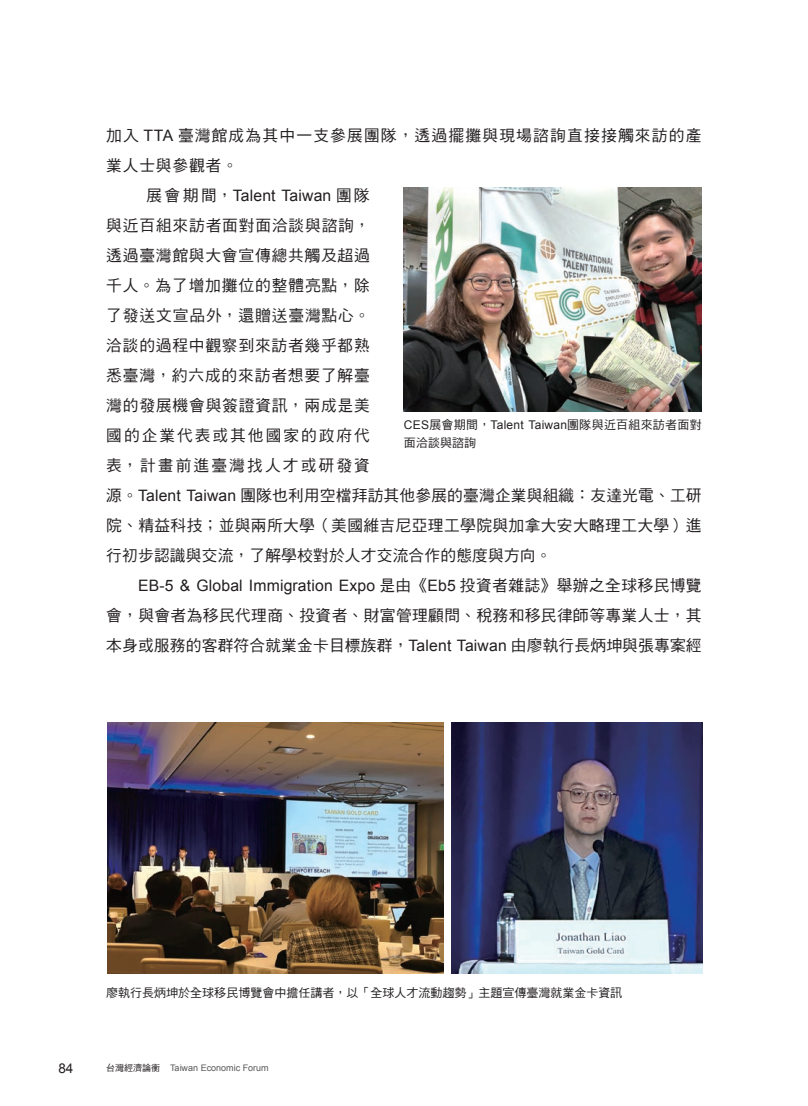
<style>
.page{position:relative;width:808px;height:1106px;background:#fff}
.page>*{position:absolute;margin:0;border:0;box-sizing:border-box;transform-origin:0 0}
.t1{font:15.75px/30px "DF Hei Std W5";letter-spacing:.05em;color:#231f20}
.t2{font:15.75px/30px "DF Hei Std W5";letter-spacing:.01em;color:#231f20}
.t3{font:15.75px "Arial";letter-spacing:.01em;color:#231f20}
.t4{font:15.75px/30px "DF Hei Std W5";letter-spacing:.075em;color:#231f20}
.t5{font:13.5px "Arial";color:#231f20}
.t6{font:12px "DF Hei Std W5";color:#231f20}
.t7{font:12px/18px "DF Hei Std W5";letter-spacing:.02em;color:#231f20}
.t8{font:9px "Arial";color:#57585a}
.s1{font-family:"Arial"}
.s2{font-family:"DF Hei Std W5"}
.s3{font-family:"DF Hei Std W5";color:#231f20}
</style>
<div class="page">
<img style="left:404px;top:188px;width:298px;height:223px">
<img style="left:107px;top:722px;width:336px;height:251px">
<img style="left:452px;top:722px;width:250px;height:251px">
<p class="t4" style="left:106px;top:120px;width:597px">加入 <span class="s1">TTA</span> 臺灣館成為其中一支參展團隊，透過擺攤與現場諮詢直接接觸來訪的產業人士與參觀者。</p>
<p class="t3" style="left:146px;top:185px;width:225px"><span class="s2">展會期間，</span>Talent Taiwan <span class="s2">團隊</span></p>
<p class="t1" style="left:106px;top:210px;width:597px">與近百組來訪者面對面洽談與諮詢，<br>透過臺灣館與大會宣傳總共觸及超過<br>千人。為了增加攤位的整體亮點，除<br>了發送文宣品外，還贈送臺灣點心。<br>洽談的過程中觀察到來訪者幾乎都熟<br>悉臺灣，約六成的來訪者想要了解臺<br>灣的發展機會與簽證資訊，兩成是美<br>國的企業代表或其他國家的政府代<br>表，計畫前進臺灣找人才或研發資<br>源。<span class="s1">Talent Taiwan</span> 團隊也利用空檔拜訪其他參展的臺灣企業與組織：友達光電、工研院、精益科技；並與兩所大學（美國維吉尼亞理工學院與加拿大安大略理工大學）進行初步認識與交流，了解學校對於人才交流合作的態度與方向。</p>
<p class="t3" style="left:138px;top:575px;width:565px">EB-5 &amp; Global Immigration Expo <span class="s2">是由《</span>Eb5 <span class="s2">投資者雜誌》舉辦之全球移民博覽</span></p>
<p class="t2" style="left:106px;top:600px;width:597px">會，與會者為移民代理商、投資者、財富管理顧問、稅務和移民律師等專業人士，其本身或服務的客群符合就業金卡目標族群，<span class="s1">Talent Taiwan</span> 由廖執行長炳坤與張專案經</p>
<p class="t7" style="left:404px;top:416px;width:299px"><span class="s1">CES</span>展會期間，<span class="s1">Talent Taiwan</span>團隊與近百組來訪者面對面洽談與諮詢</p>
<p class="t6" style="left:106px;top:986px;width:518px">廖執行長炳坤於全球移民博覽會中擔任講者，以「全球人才流動趨勢」主題宣傳臺灣就業金卡資訊</p>
<p class="t5" style="left:58px;top:1059px;width:17px">84</p>
<p class="t8" style="left:106px;top:1062px;width:164px"><span class="s3">台灣經濟論衡</span> Taiwan Economic Forum</p>
</div>
